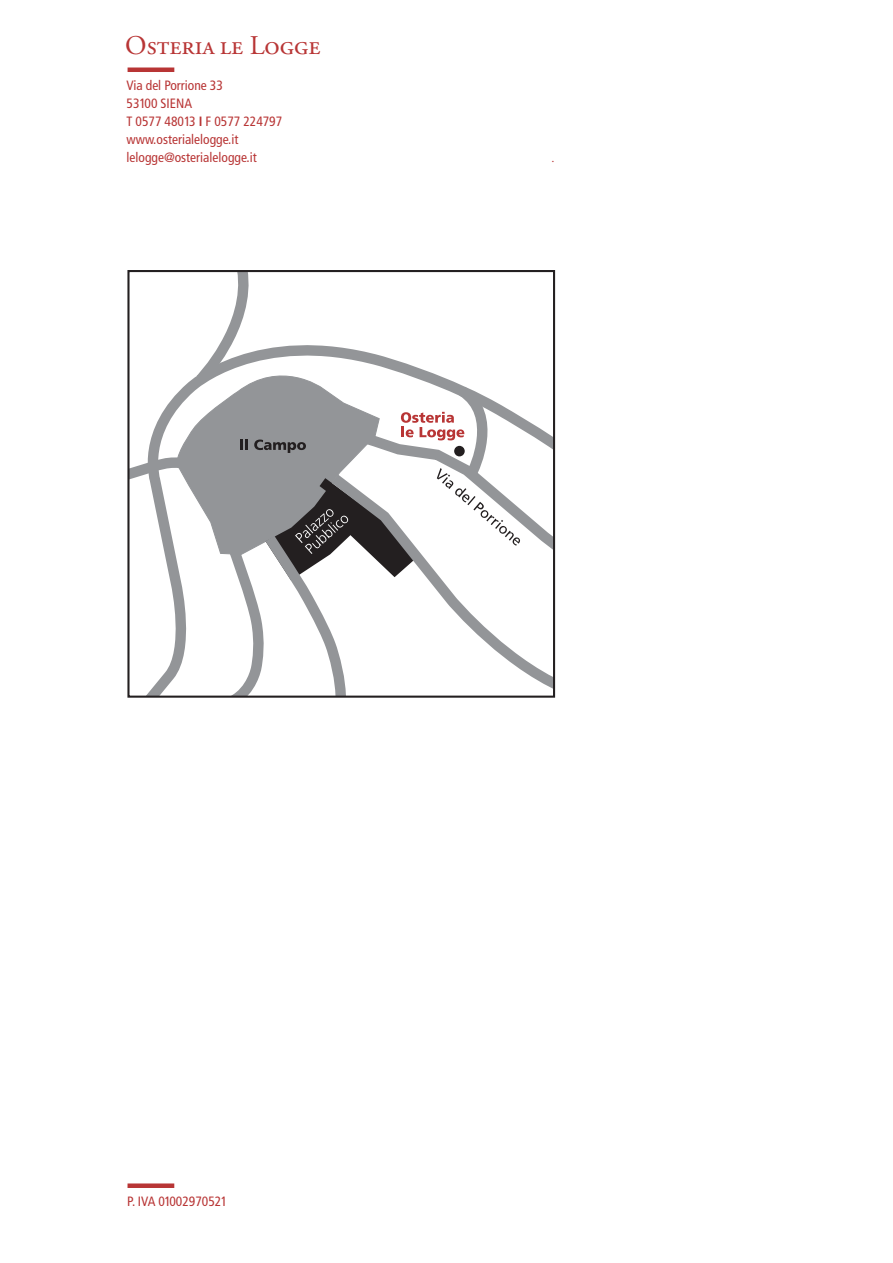
<style>
.page{position:relative;width:893px;height:1263px;background:#fff}
.page>*{position:absolute;margin:0;border:0;box-sizing:border-box;transform-origin:0 0}
.t1{font:27px "Adobe Garamond Regular SC";color:#b83535}
.t2{font:condensed 13.5px/18px "Frutiger LT";color:#b83535}
.t3{font:13.5px "Bauer Bodoni";color:#b83535}
.s1{font-weight:700}
</style>
<div class="page">
<div style="left:128px;top:1183px;width:46px;height:5px;background:#b83535"></div>
<hr style="left:128px;top:68px;width:46px;height:4px;background:#b83535">
<svg style="left:127px;top:270px;width:429px;height:428px"></svg>
<h1 class="t1" style="left:125px;top:31px;width:197px">Osteria le Logge</h1>
<p class="t2" style="left:127px;top:76px;width:157px">Via del Porrione 33<br>53100 SIENA<br>T 0577 48013 <span class="s1">I</span> F 0577 224797 www.osterialelogge.it lelogge@osterialelogge.it</p>
<p class="t3" style="left:551px;top:149px;width:5px">.</p>
<p class="t2" style="left:127px;top:1192px;width:101px">P. IVA 01002970521</p>
</div>
